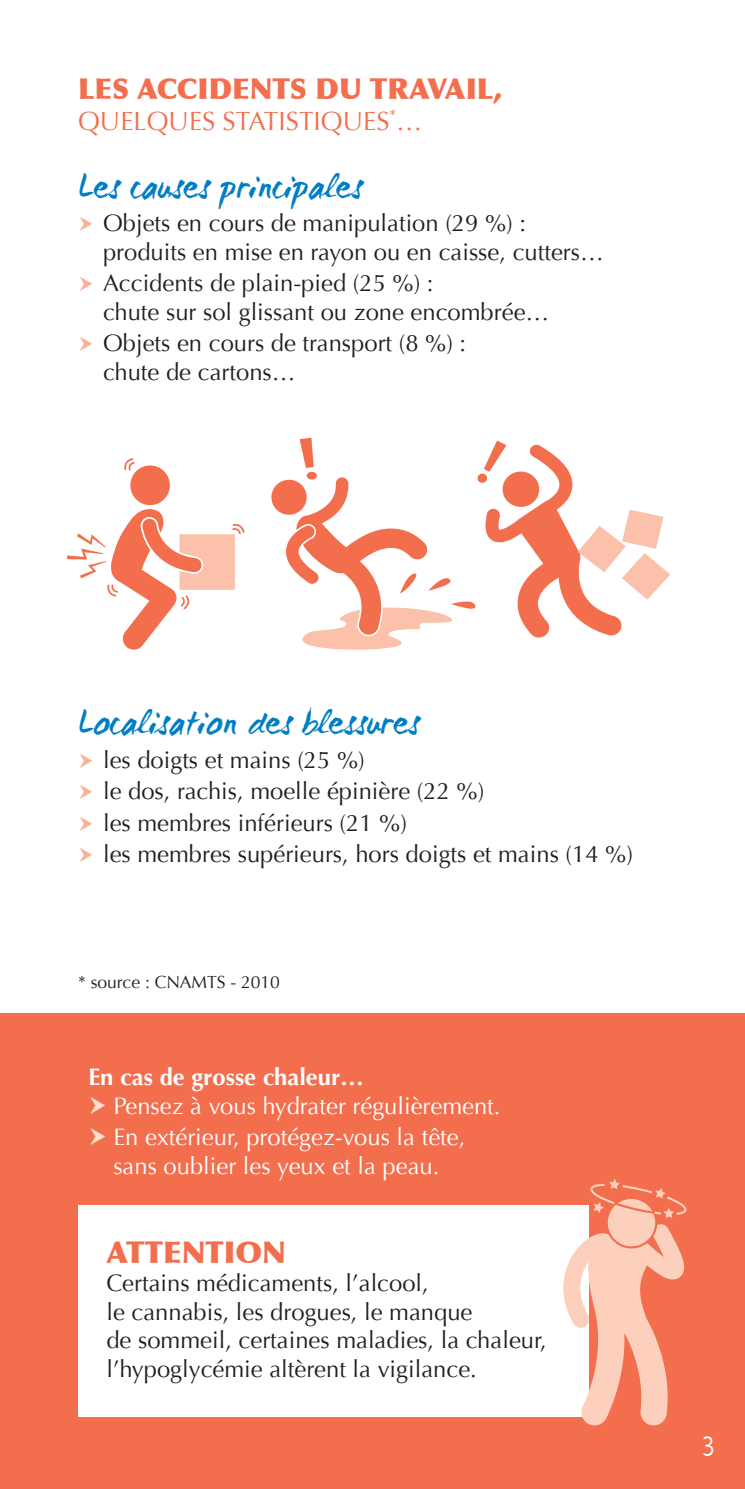
<style>
.page{position:relative;width:745px;height:1489px;background:#fff}
.page>*{position:absolute;margin:0;border:0;box-sizing:border-box;transform-origin:0 0}
.t1{font:35px "WC Mano Negra Bta";color:#007ec5}
.t2{font:900 30px "Optima";color:#f36e4d}
.t3{font:300 condensed 30px "Abadi";color:#fff}
.t4{font:900 28.75px "Optima";color:#f36e4d}
.t5{font:26.25px "Optima";color:#f36e4d}
.t6{font:23.75px/28.5px "Optima";color:#231f20}
.t7{font:23.75px/31.2px "Optima";color:#fff}
.t8{font:700 23.75px "Optima";color:#fff}
.t9{font:17.5px "Optima";color:#231f20}
</style>
<div class="page">
<div style="left:0;top:1013px;width:744px;height:475px;background:#f36e4d"></div>
<div style="left:78px;top:1205px;width:510px;height:211px;background:#fff"></div>
<svg style="left:563px;top:1179px;width:123px;height:246px"></svg>
<svg style="left:67px;top:458px;width:177px;height:191px"></svg>
<svg style="left:271px;top:437px;width:398px;height:212px"></svg>
<p class="t4" style="left:78px;top:71px;width:425px">LES ACCIDENTS DU TRAVAIL,</p>
<p class="t5" style="left:78px;top:106px;width:346px">QUELQUES STATISTIQUES<sup>*</sup>…</p>
<h1 class="t1" style="left:78px;top:163px;width:286px">Les causes principales</h1>
<p class="t6" style="left:103px;top:209px;width:502px">Objets en cours de manipulation (29 %) : produits en mise en rayon ou en caisse, cutters…</p>
<p class="t6" style="left:103px;top:269px;width:447px">Accidents de plain-pied (25 %) :<br>chute sur sol glissant ou zone encombrée…</p>
<p class="t6" style="left:103px;top:329px;width:364px">Objets en cours de transport (8 %) : chute de cartons…</p>
<h1 class="t1" style="left:78px;top:699px;width:343px">Localisation des blessures</h1>
<p class="t6" style="left:103px;top:744px;width:531px;line-height:31.2px">les doigts et mains (25 %)<br>le dos, rachis, moelle épinière (22 %)<br>les membres inférieurs (21 %)<br>les membres supérieurs, hors doigts et mains (14 %)</p>
<p class="t9" style="left:78px;top:972px;width:203px">* source : CNAMTS - 2010</p>
<p class="t8" style="left:88px;top:1063px;width:277px">En cas de grosse chaleur…</p>
<p class="t7" style="left:113px;top:1090px;width:388px">Pensez à vous hydrater régulièrement.<br>En extérieur, protégez-vous la tête,</p>
<p class="t7" style="left:113px;top:1150px;width:327px">sans oublier les yeux et la peau.</p>
<p class="t2" style="left:106px;top:1233px;width:181px">ATTENTION</p>
<p class="t6" style="left:106px;top:1268px;width:441px">Certains médicaments, l’alcool,<br>le cannabis, les drogues, le manque<br>de sommeil, certaines maladies, la chaleur, l’hypoglycémie altèrent la vigilance.</p>
<p class="t3" style="left:701px;top:1428px;width:15px">3</p>
</div>
